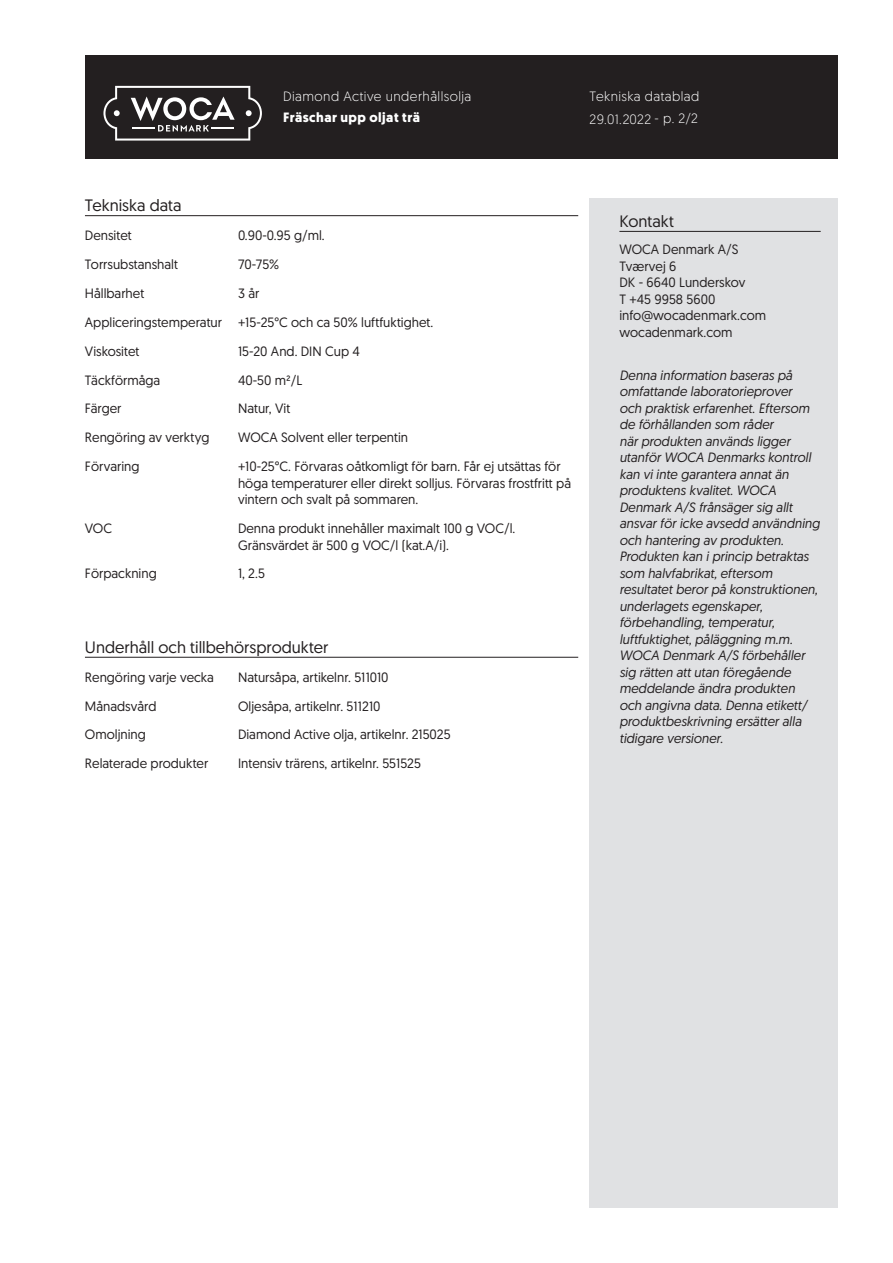
<style>
.page{position:relative;width:893px;height:1263px;background:#fff}
.page>*{position:absolute;margin:0;border:0;box-sizing:border-box;transform-origin:0 0}
.skyBodyHdn{font:16.5px "Geomanist";color:#231f20}
.skyContactHdnBodytex{font:16.5px "Geomanist";color:#231f20}
.skyDisclaimerTxtBody{font:italic 13.5px/16.5px "Geomanist";color:#231f20}
.skyBodyTxt{font:13.5px/16.5px "Geomanist";color:#231f20}
.skyBodyCap{font:13.5px "Geomanist";color:#231f20}
.skyWhiteHdnBodytext{font:300 13.5px "Geomanist";letter-spacing:.03em;color:#fff}
.skyWhiteBoldHdnBodyt{font:700 13.5px "Geomanist";letter-spacing:.035em;color:#fff}
</style>
<div class="page">
<div style="left:85px;top:55px;width:753px;height:104px;background:#231f20"></div>
<div style="left:590px;top:198px;width:248px;height:1010px;background:#e0e1e3"></div>
<hr style="left:619px;top:231px;width:202px;height:1px;background:#231f20">
<hr style="left:85px;top:215px;width:493px;height:1px;background:#231f20">
<hr style="left:85px;top:657px;width:493px;height:1px;background:#231f20">
<svg style="left:103px;top:86px;width:159px;height:55px"></svg>
<p class="skyWhiteHdnBodytext" style="left:283px;top:87px;width:190px">Diamond Active underhållsolja</p>
<p class="skyWhiteBoldHdnBodyt" style="left:283px;top:108px;width:138px">Fräschar upp oljat trä</p>
<p class="skyWhiteHdnBodytext" style="left:590px;top:87px;width:111px">Tekniska datablad</p>
<p class="skyWhiteHdnBodytext" style="left:590px;top:110px;width:110px">29.01.2022 - p. 2/2</p>
<p class="skyBodyHdn" style="left:85px;top:195px;width:98px">Tekniska data</p>
<p class="skyBodyCap" style="left:85px;top:227px;width:48px">Densitet</p>
<p class="skyBodyTxt" style="left:238px;top:227px;width:88px">0.90-0.95 g/ml.</p>
<p class="skyBodyCap" style="left:85px;top:255px;width:95px">Torrsubstanshalt</p>
<p class="skyBodyTxt" style="left:238px;top:256px;width:43px">70-75%</p>
<p class="skyBodyCap" style="left:85px;top:284px;width:61px">Hållbarhet</p>
<p class="skyBodyTxt" style="left:238px;top:284px;width:23px">3 år</p>
<p class="skyBodyCap" style="left:85px;top:313px;width:139px">Appliceringstemperatur</p>
<p class="skyBodyTxt" style="left:238px;top:313px;width:197px">+15-25°C och ca 50% luftfuktighet.</p>
<p class="skyBodyCap" style="left:85px;top:342px;width:56px">Viskositet</p>
<p class="skyBodyTxt" style="left:238px;top:342px;width:123px">15-20 And. DIN Cup 4</p>
<p class="skyBodyCap" style="left:85px;top:371px;width:77px">Täckförmåga</p>
<p class="skyBodyTxt" style="left:238px;top:371px;width:66px">40-50 m²/L</p>
<p class="skyBodyCap" style="left:85px;top:400px;width:38px">Färger</p>
<p class="skyBodyTxt" style="left:238px;top:400px;width:54px">Natur, Vit</p>
<p class="skyBodyCap" style="left:85px;top:429px;width:126px">Rengöring av verktyg</p>
<p class="skyBodyTxt" style="left:238px;top:429px;width:172px">WOCA Solvent eller terpentin</p>
<p class="skyBodyCap" style="left:85px;top:458px;width:56px">Förvaring</p>
<p class="skyBodyTxt" style="left:238px;top:458px;width:335px">+10-25°C. Förvaras oåtkomligt för barn. Får ej utsättas för höga temperaturer eller direkt solljus. Förvaras frostfritt på vintern och svalt på sommaren.</p>
<p class="skyBodyCap" style="left:85px;top:520px;width:29px">VOC</p>
<p class="skyBodyTxt" style="left:238px;top:520px;width:279px">Denna produkt innehåller maximalt 100 g VOC/l.<br>Gränsvärdet är 500 g VOC/l (kat.A/i).</p>
<p class="skyBodyCap" style="left:85px;top:565px;width:73px">Förpackning</p>
<p class="skyBodyTxt" style="left:238px;top:565px;width:28px">1, 2.5</p>
<p class="skyBodyHdn" style="left:85px;top:636px;width:245px">Underhåll och tillbehörsprodukter</p>
<p class="skyBodyCap" style="left:85px;top:668px;width:131px">Rengöring varje vecka</p>
<p class="skyBodyTxt" style="left:238px;top:668px;width:152px">Natursåpa, artikelnr. 511010</p>
<p class="skyBodyCap" style="left:85px;top:697px;width:73px">Månadsvård</p>
<p class="skyBodyTxt" style="left:238px;top:697px;width:144px">Oljesåpa, artikelnr. 511210</p>
<p class="skyBodyCap" style="left:85px;top:726px;width:62px">Omoljning</p>
<p class="skyBodyTxt" style="left:238px;top:726px;width:214px">Diamond Active olja, artikelnr. 215025</p>
<p class="skyBodyCap" style="left:85px;top:755px;width:125px">Relaterade produkter</p>
<p class="skyBodyTxt" style="left:238px;top:755px;width:184px">Intensiv trärens, artikelnr. 551525</p>
<p class="skyContactHdnBodytex" style="left:619px;top:210px;width:56px">Kontakt</p>
<p class="skyBodyTxt" style="left:619px;top:241px;width:121px">WOCA Denmark A/S</p>
<p class="skyBodyTxt" style="left:619px;top:257px;width:59px">Tværvej 6</p>
<p class="skyBodyTxt" style="left:619px;top:274px;width:127px">DK - 6640 Lunderskov</p>
<p class="skyBodyTxt" style="left:619px;top:290px;width:97px">T +45 9958 5600</p>
<p class="skyBodyTxt" style="left:619px;top:307px;width:148px">info@wocadenmark.com</p>
<p class="skyBodyTxt" style="left:619px;top:323px;width:115px">wocadenmark.com</p>
<p class="skyDisclaimerTxtBody" style="left:619px;top:366px;width:202px">Denna information baseras på omfattande laboratorieprover<br>och praktisk erfarenhet. Eftersom de förhållanden som råder<br>när produkten används ligger utanför WOCA Denmarks kontroll kan vi inte garantera annat än produktens kvalitet. WOCA<br>Denmark A/S frånsäger sig allt ansvar för icke avsedd användning och hantering av produkten.<br>Produkten kan i princip betraktas som halvfabrikat, eftersom resultatet beror på konstruktionen, underlagets egenskaper, förbehandling, temperatur, luftfuktighet, påläggning m.m.<br>WOCA Denmark A/S förbehåller sig rätten att utan föregående meddelande ändra produkten och angivna data. Denna etikett/ produktbeskrivning ersätter alla tidigare versioner.</p>
</div>
